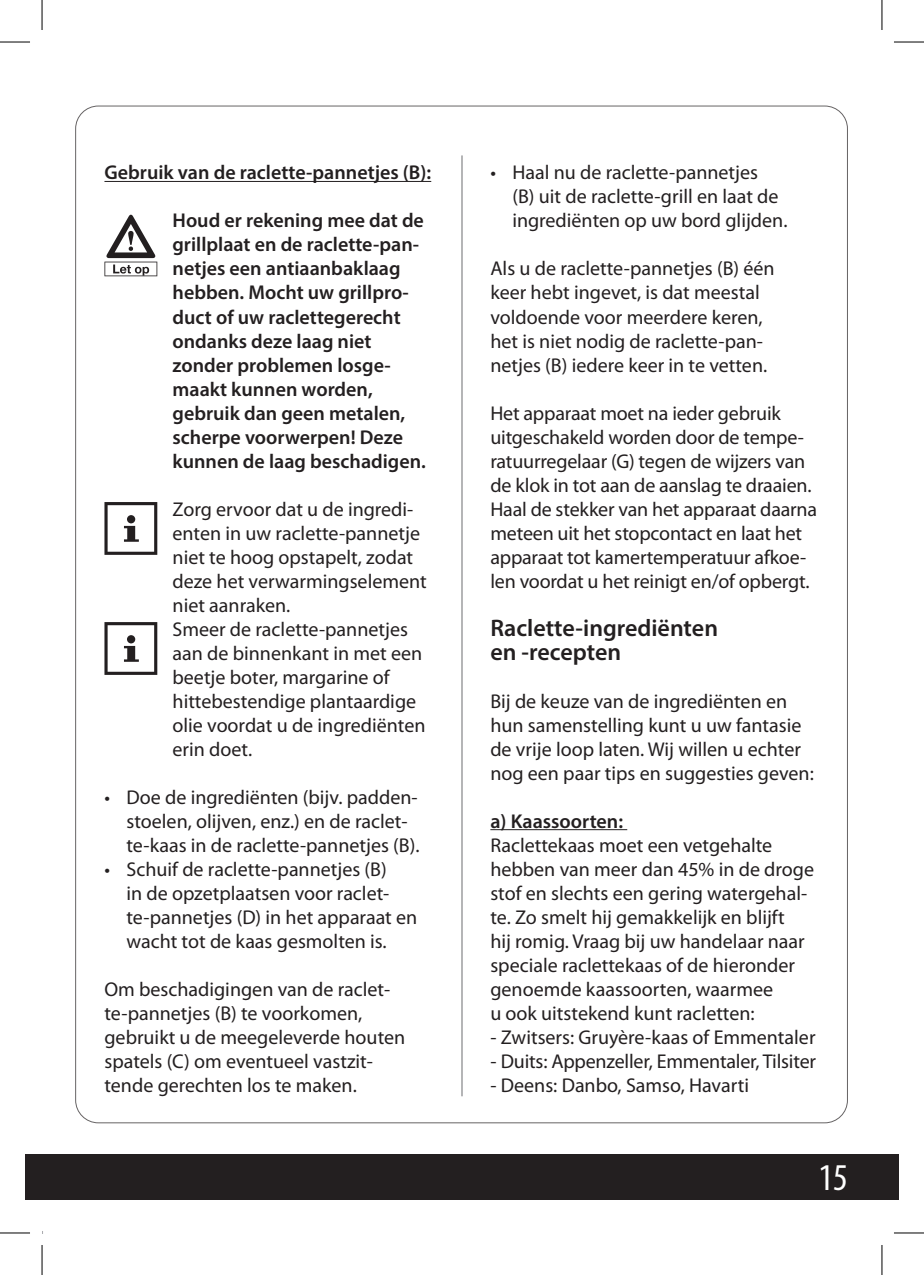
<style>
.page{position:relative;width:924px;height:1275px;background:#fff}
.page>*{position:absolute;margin:0;border:0;box-sizing:border-box;transform-origin:0 0}
.t1{font:condensed 38px "Myriad Pro";color:#fff}
.t2{font:600 24px/24px "Myriad Pro";color:#231f20}
.t3{font:20px/24px "Myriad Pro";color:#231f20}
.t4{font:600 20px/24px "Myriad Pro";color:#231f20}
</style>
<div class="page">
<div style="left:25px;top:1154px;width:873px;height:45px;background:#231f20"></div>
<hr style="left:461px;top:155px;width:1px;height:941px;background:#6c6d70">
<hr style="left:104px;top:181px;width:327px;height:1px;background:#231f20">
<svg style="left:104px;top:215px;width:53px;height:61px"></svg>
<svg style="left:104px;top:502px;width:53px;height:53px"></svg>
<svg style="left:104px;top:622px;width:53px;height:53px"></svg>
<hr style="left:490px;top:829px;width:137px;height:1px;background:#231f20">
<hr style="left:0;top:42px;width:30px;height:1px;background:#000">
<hr style="left:893px;top:42px;width:30px;height:1px;background:#000">
<hr style="left:0;top:1232px;width:30px;height:1px;background:#000">
<hr style="left:893px;top:1232px;width:30px;height:1px;background:#000">
<hr style="left:42px;top:0;width:1px;height:30px;background:#000">
<hr style="left:42px;top:1245px;width:1px;height:30px;background:#000">
<hr style="left:881px;top:0;width:1px;height:30px;background:#000">
<hr style="left:881px;top:1245px;width:1px;height:30px;background:#000">
<p class="t4" style="left:104px;top:160px;width:328px">Gebruik van de raclette-pannetjes (B):</p>
<p class="t4" style="left:172px;top:208px;width:255px">Houd er rekening mee dat de grillplaat en de raclette-pan&shy;netjes een antiaanbaklaag hebben. Mocht uw grillpro&shy;duct of uw raclettegerecht ondanks deze laag niet zonder problemen losge&shy;maakt kunnen worden, gebruik dan geen metalen, scherpe voorwerpen! Deze kunnen de laag beschadigen.</p>
<p class="t3" style="left:172px;top:497px;width:255px">Zorg ervoor dat u de ingredi&shy;ënten in uw raclette-pannetje niet te hoog opstapelt, zodat deze het verwarmingselement niet aanraken.<br>Smeer de raclette-pannetjes aan de binnenkant in met een beetje boter, margarine of hittebestendige plantaardige olie voordat u de ingrediënten erin doet.</p>
<p class="t3" style="left:126px;top:785px;width:294px;text-indent:-22px">• Doe de ingrediënten (bijv. padden&shy;stoelen, olijven, enz.) en de raclet&shy;te-kaas in de raclette-pannetjes (B).</p>
<p class="t3" style="left:126px;top:857px;width:292px;text-indent:-22px">• Schuif de raclette-pannetjes (B)<br>in de opzetplaatsen voor raclet&shy;te-pannetjes (D) in het apparaat en wacht tot de kaas gesmolten is.</p>
<p class="t3" style="left:104px;top:977px;width:302px">Om beschadigingen van de raclet&shy;te-pannetjes (B) te voorkomen, gebruikt u de meegeleverde houten spatels (C) om eventueel vastzit&shy;tende gerechten los te maken.</p>
<p class="t3" style="left:512px;top:161px;width:276px;text-indent:-22px">• Haal nu de raclette-pannetjes<br>(B) uit de raclette-grill en laat de ingrediënten op uw bord glijden.</p>
<p class="t3" style="left:490px;top:257px;width:286px">Als u de raclette-pannetjes (B) één keer hebt ingevet, is dat meestal voldoende voor meerdere keren, het is niet nodig de raclette-pan&shy;netjes (B) iedere keer in te vetten.</p>
<p class="t3" style="left:490px;top:401px;width:328px">Het apparaat moet na ieder gebruik uitgeschakeld worden door de tempe&shy;ratuurregelaar (G) tegen de wijzers van de klok in tot aan de aanslag te draaien.<br>Haal de stekker van het apparaat daarna meteen uit het stopcontact en laat het apparaat tot kamertemperatuur afkoe&shy;len voordat u het reinigt en/of opbergt.</p>
<p class="t2" style="left:490px;top:615px;width:229px">Raclette-ingrediënten en -recepten</p>
<p class="t3" style="left:490px;top:689px;width:325px">Bij de keuze van de ingrediënten en hun samenstelling kunt u uw fantasie de vrije loop laten. Wij willen u echter nog een paar tips en suggesties geven:</p>
<p class="t4" style="left:490px;top:808px;width:134px">a) Kaassoorten:</p>
<p class="t3" style="left:490px;top:833px;width:325px">Raclettekaas moet een vetgehalte hebben van meer dan 45% in de droge stof en slechts een gering watergehal&shy;te. Zo smelt hij gemakkelijk en blijft<br>hij romig. Vraag bij uw handelaar naar speciale raclettekaas of de hieronder genoemde kaassoorten, waarmee<br>u ook uitstekend kunt racletten:</p>
<p class="t3" style="left:490px;top:1025px;width:326px">- Zwitsers: Gruyère-kaas of Emmentaler</p>
<p class="t3" style="left:490px;top:1049px;width:327px">- Duits: Appenzeller, Emmentaler, Tilsiter</p>
<p class="t3" style="left:490px;top:1073px;width:260px">- Deens: Danbo, Samso, Havarti</p>
<h1 class="t1" style="left:818px;top:1154px;width:31px">15</h1>
</div>
